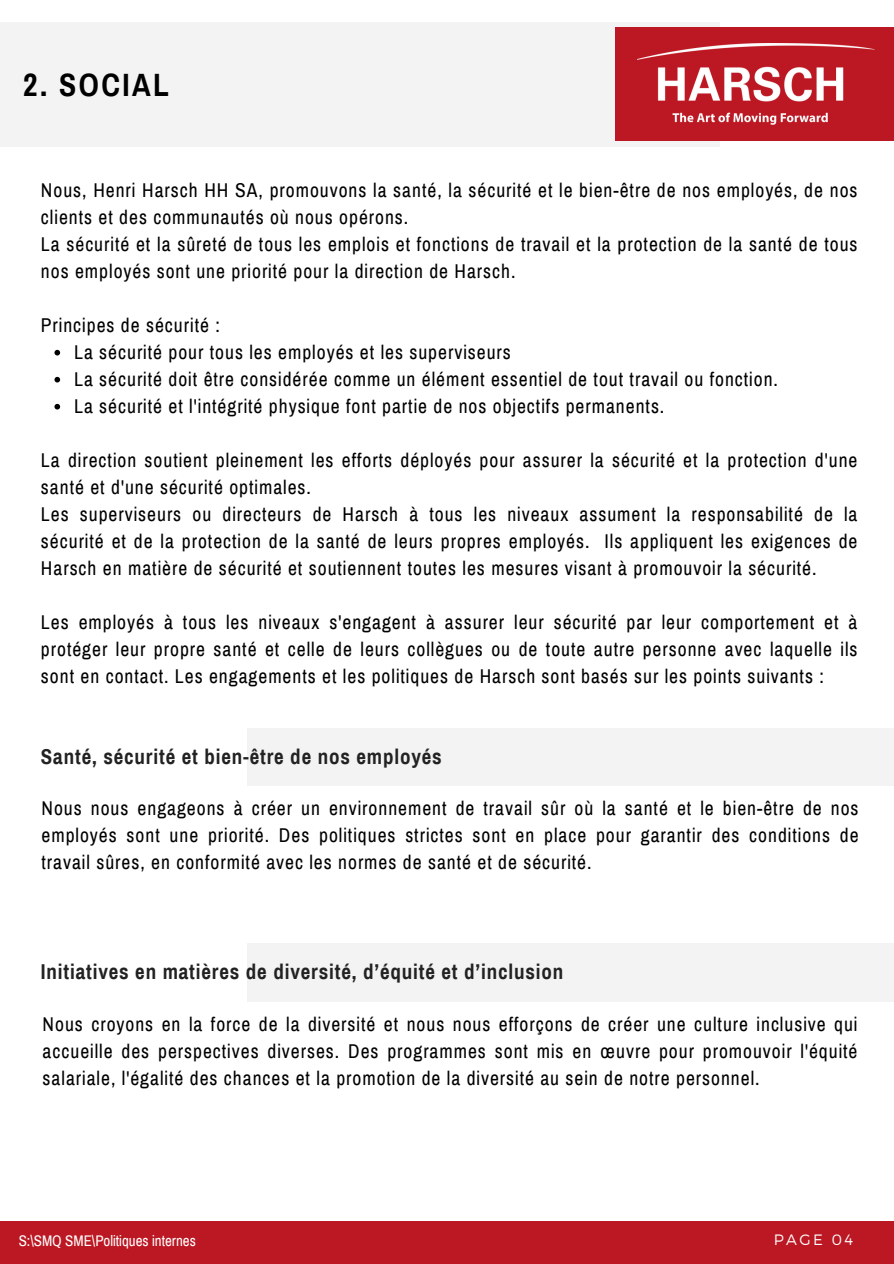
<style>
.page{position:relative;width:894px;height:1264px;background:#fff}
.page>*{position:absolute;margin:0;border:0;box-sizing:border-box;transform-origin:0 0}
.t1{font:700 31.5px "Archivo Narrow";letter-spacing:.075em;color:#000}
.t2{font:700 21px "Archivo Narrow";letter-spacing:.04em;color:#222}
.t3{font:19.5px/27px "Archivo Narrow";letter-spacing:.05em;color:#000;text-align:justify}
.t4{font:15px "Archivo Narrow";color:#fff}
.t5{font:300 15px "Montserrat";letter-spacing:.16em;color:#fff}
</style>
<div class="page">
<div style="left:0;top:1221px;width:893px;height:42px;background:#bc1823"></div>
<div style="left:0;top:22px;width:719px;height:124px;background:#f3f3f3"></div>
<div style="left:615px;top:27px;width:278px;height:114px;background:#bc1823"></div>
<img style="left:637px;top:43px;width:237px;height:81px">
<svg style="left:54px;top:350px;width:6px;height:5px"></svg>
<svg style="left:54px;top:377px;width:6px;height:5px"></svg>
<svg style="left:54px;top:404px;width:6px;height:5px"></svg>
<div style="left:247px;top:728px;width:646px;height:57px;background:#f3f3f3"></div>
<div style="left:247px;top:944px;width:646px;height:57px;background:#f3f3f3"></div>
<h1 class="t1" style="left:23px;top:69px;width:147px">2. SOCIAL</h1>
<p class="t3" style="left:41px;top:177px;width:817px;text-align:left">Nous, Henri Harsch HH SA, promouvons la santé, la sécurité et le bien-être de nos employés, de nos clients et des communautés où nous opérons.<br>La sécurité et la sûreté de tous les emplois et fonctions de travail et la protection de la santé de tous nos employés sont une priorité pour la direction de Harsch.</p>
<p class="t3" style="left:41px;top:312px;width:180px">Principes de sécurité :</p>
<h3 class="t3" style="left:74px;top:339px;width:438px">La sécurité pour tous les employés et les superviseurs</h3>
<h3 class="t3" style="left:74px;top:366px;width:705px">La sécurité doit être considérée comme un élément essentiel de tout travail ou fonction.</h3>
<p class="t3" style="left:74px;top:393px;width:591px">La sécurité et l'intégrité physique font partie de nos objectifs permanents.</p>
<p class="t3" style="left:41px;top:447px;width:817px;text-align:left">La direction soutient pleinement les efforts déployés pour assurer la sécurité et la protection d'une santé et d'une sécurité optimales.<br>Les superviseurs ou directeurs de Harsch à tous les niveaux assument la responsabilité de la sécurité et de la protection de la santé de leurs propres employés. Ils appliquent les exigences de Harsch en matière de sécurité et soutiennent toutes les mesures visant à promouvoir la sécurité.</p>
<p class="t3" style="left:41px;top:609px;width:817px">Les employés à tous les niveaux s'engagent à assurer leur sécurité par leur comportement et à protéger leur propre santé et celle de leurs collègues ou de toute autre personne avec laquelle ils sont en contact. Les engagements et les politiques de Harsch sont basés sur les points suivants :</p>
<h3 class="t2" style="left:41px;top:745px;width:402px">Santé, sécurité et bien-être de nos employés</h3>
<h3 class="t3" style="left:42px;top:795px;width:818px">Nous nous engageons à créer un environnement de travail sûr où la santé et le bien-être de nos employés sont une priorité. Des politiques strictes sont en place pour garantir des conditions de travail sûres, en conformité avec les normes de santé et de sécurité.</h3>
<h2 class="t2" style="left:41px;top:961px;width:523px">Initiatives en matières de diversité, d’équité et d’inclusion</h2>
<p class="t3" style="left:43px;top:1011px;width:816px">Nous croyons en la force de la diversité et nous nous efforçons de créer une culture inclusive qui accueille des perspectives diverses. Des programmes sont mis en œuvre pour promouvoir l'équité salariale, l'égalité des chances et la promotion de la diversité au sein de notre personnel.</p>
<h3 class="t4" style="left:19px;top:1233px;width:178px">S:\SMQ SME\Politiques internes</h3>
<p class="t5" style="left:773px;top:1230px;width:81px">PAGE 04</p>
</div>
